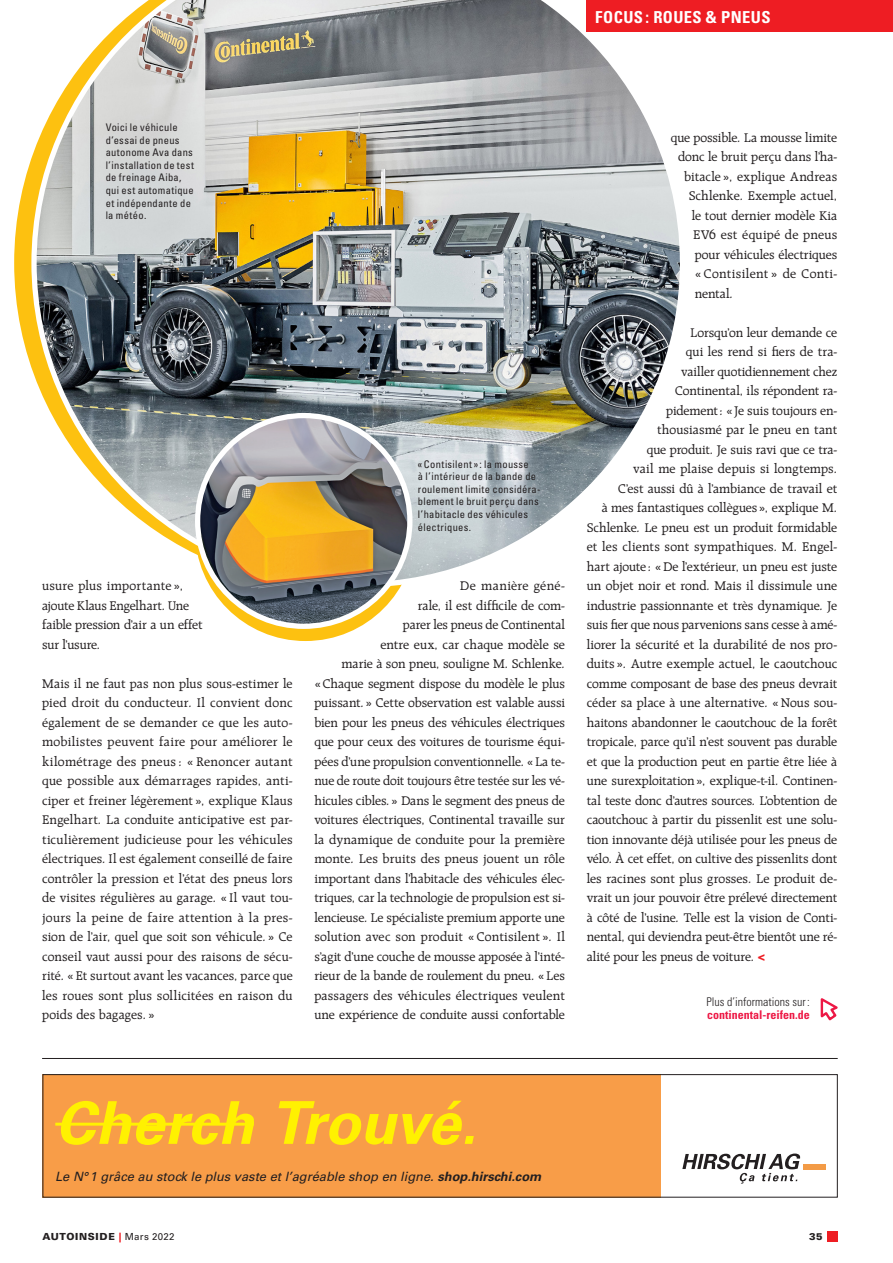
<style>
.page{position:relative;width:893px;height:1263px;background:#fff}
.page>*{position:absolute;margin:0;border:0;box-sizing:border-box;transform-origin:0 0}
.t1{font:italic 700 59.1px "Univers LT Std";letter-spacing:-.005em;color:#fff101}
._02_Rubrik_Titel_rec{font:700 condensed 16.5px "Univers LT Std";letter-spacing:.025em;color:#fff}
._05_Lauftext{font:13.5px/19.5px "Raleigh LT Std";color:#231f20}
._05_Lauftext-2{font:13.5px "Raleigh LT Std";letter-spacing:.025em;color:#231f20}
.t2{font:italic 12.9px "Univers LT Std";color:#231f20}
.t3{font:300 condensed 12px "Univers LT Std";color:#231f20}
.t4{font:700 condensed 12px "Univers LT Std";color:#ed1845}
._00_Bildlegende{font:condensed 10.5px/12.6px "Univers LT Std";letter-spacing:.03em;color:#231f20}
.t5{font:900 9.75px "Univers LT Std";letter-spacing:.07em;color:#231f20}
.s1{font-family:"Impact MT Std";color:#ee1d23}
.s2{font-weight:700}
.s3{color:#ee1d23}
.s4{font-weight:400}
</style>
<div class="page">
<svg style="left:14px;top:166px;width:15px;height:194px;fill:#fdc110"></svg>
<div style="left:195px;top:420px;width:221px;height:221px;background:#fdc110;border-radius:50%"></div>
<svg style="left:29px;top:0;width:659px;height:578px"></svg>
<div style="left:43px;top:1074px;width:618px;height:123px;background:#f89d48"></div>
<hr style="left:55px;top:1123px;width:199px;height:2px;background:#fff101">
<div style="left:804px;top:1164px;width:22px;height:6px;background:#f39b46"></div>
<svg style="left:682px;top:1153px;width:118px;height:31px"></svg>
<div style="left:43px;top:1074px;width:795px;height:123px;border:1px solid #231f20"></div>
<hr style="left:42px;top:1058px;width:796px;height:1px;background:#231f20">
<img style="left:198px;top:416px;width:212px;height:210px">
<div style="left:195px;top:413px;width:217px;height:216px;border:5px solid #fff;border-radius:50%"></div>
<svg style="left:820px;top:998px;width:18px;height:23px"></svg>
<div style="left:827px;top:1231px;width:11px;height:11px;background:#ee1d23"></div>
<div style="left:587px;top:0;width:306px;height:31px;background:#ee1d23"></div>
<p class="_02_Rubrik_Titel_rec" style="left:595px;top:7px;width:177px">FOCUS : ROUES &amp; PNEUS</p>
<p class="_00_Bildlegende" style="left:106px;top:121px;width:90px">Voici le véhicule d’essai de pneus autonome Ava dans l’installation de test de freinage Aiba, qui est automatique et indépendante de la météo.</p>
<p class="_05_Lauftext" style="left:42px;top:576px;width:162px">usure plus importante », ajoute Klaus Engelhart. Une faible pression d’air a un effet sur l’usure.</p>
<p class="_05_Lauftext" style="left:42px;top:674px;width:252px;text-align:justify">Mais il ne faut pas non plus sous-estimer le pied droit du conducteur. Il convient donc également de se demander ce que les auto&shy;mobilistes peuvent faire pour améliorer le kilométrage des pneus : « Renoncer autant que possible aux démarrages rapides, anti&shy;ciper et freiner légèrement », explique Klaus Engelhart. La conduite anticipative est par&shy;ticulièrement judicieuse pour les véhicules électriques. Il est également conseillé de faire contrôler la pression et l’état des pneus lors de visites régulières au garage. « Il vaut tou&shy;jours la peine de faire attention à la pres&shy;sion de l’air, quel que soit son véhicule. » Ce conseil vaut aussi pour des raisons de sécu&shy;rité. « Et surtout avant les vacances, parce que les roues sont plus sollicitées en raison du poids des bagages. »</p>
<p class="_00_Bildlegende" style="left:418px;top:457px;width:124px">«Contisilent»: la mousse<br>à l’intérieur de la bande de roulement limite considéra&shy;blement le bruit perçu dans l’habitacle des véhicules électriques.</p>
<p class="_05_Lauftext" style="left:314px;top:576px;width:252px;text-align:right">De manière géné-<br>rale, il est difficile de com-<br>parer les pneus de Continental<br>entre eux, car chaque modèle se<br>marie à son pneu, souligne M. Schlenke. «Chaque segment dispose du modèle le plus puissant.» Cette observation est valable aussi bien pour les pneus des véhicules électriques que pour ceux des voitures de tourisme équi&shy;pées d’une propulsion conventionnelle. «La te&shy;nue de route doit toujours être testée sur les vé&shy;hicules cibles.» Dans le segment des pneus de voitures électriques, Continental travaille sur la dynamique de conduite pour la première monte. Les bruits des pneus jouent un rôle important dans l’habitacle des véhicules élec&shy;triques, car la technologie de propulsion est si&shy;lencieuse. Le spécialiste premium apporte une solution avec son produit « Contisilent ». Il s’agit d’une couche de mousse apposée à l’inté&shy;rieur de la bande de roulement du pneu. «Les passagers des véhicules électriques veulent une expérience de conduite aussi confortable</p>
<p class="_05_Lauftext" style="left:671px;top:128px;width:168px">que possible. La mousse limite</p>
<p class="_05_Lauftext" style="left:678px;top:147px;width:161px">donc le bruit perçu dans l’ha-</p>
<p class="_05_Lauftext" style="left:684px;top:167px;width:154px">bitacle », explique Andreas</p>
<p class="_05_Lauftext" style="left:689px;top:186px;width:150px">Schlenke. Exemple actuel,</p>
<p class="_05_Lauftext" style="left:692px;top:206px;width:147px">le tout dernier modèle Kia</p>
<p class="_05_Lauftext" style="left:693px;top:225px;width:146px">EV6 est équipé de pneus</p>
<p class="_05_Lauftext" style="left:695px;top:245px;width:144px">pour véhicules électriques</p>
<p class="_05_Lauftext-2" style="left:695px;top:266px;width:144px">« Contisilent » de Conti-</p>
<p class="_05_Lauftext" style="left:695px;top:284px;width:40px">nental.</p>
<p class="_05_Lauftext" style="left:690px;top:323px;width:148px">Lorsqu’on leur demande ce</p>
<p class="_05_Lauftext" style="left:686px;top:342px;width:153px">qui les rend si fiers de tra-</p>
<p class="_05_Lauftext" style="left:681px;top:362px;width:157px">vailler quotidiennement chez</p>
<p class="_05_Lauftext" style="left:675px;top:381px;width:164px">Continental, ils répondent ra-</p>
<p class="_05_Lauftext" style="left:666px;top:401px;width:173px">pidement: «Je suis toujours en-</p>
<p class="_05_Lauftext" style="left:657px;top:420px;width:182px">thousiasmé par le pneu en tant</p>
<p class="_05_Lauftext" style="left:647px;top:440px;width:192px">que produit. Je suis ravi que ce tra-</p>
<p class="_05_Lauftext" style="left:633px;top:459px;width:205px">vail me plaise depuis si longtemps.</p>
<p class="_05_Lauftext" style="left:618px;top:479px;width:220px">C’est aussi dû à l’ambiance de travail et</p>
<p class="_05_Lauftext" style="left:602px;top:498px;width:237px">à mes fantastiques collègues», explique M.</p>
<p class="_05_Lauftext" style="left:587px;top:518px;width:252px">Schlenke. Le pneu est un produit formidable</p>
<p class="_05_Lauftext" style="left:587px;top:537px;width:252px">et les clients sont sympathiques. M. Engel-</p>
<p class="_05_Lauftext" style="left:587px;top:557px;width:252px">hart ajoute : «De l’extérieur, un pneu est juste</p>
<p class="_05_Lauftext" style="left:587px;top:576px;width:252px">un objet noir et rond. Mais il dissimule une</p>
<p class="_05_Lauftext" style="left:587px;top:596px;width:252px">industrie passionnante et très dynamique. Je</p>
<p class="_05_Lauftext" style="left:587px;top:615px;width:252px">suis fier que nous parvenions sans cesse à amé-</p>
<p class="_05_Lauftext" style="left:587px;top:635px;width:252px">liorer la sécurité et la durabilité de nos pro-</p>
<p class="_05_Lauftext" style="left:587px;top:654px;width:252px">duits ». Autre exemple actuel, le caoutchouc</p>
<p class="_05_Lauftext" style="left:587px;top:674px;width:252px">comme composant de base des pneus devrait</p>
<p class="_05_Lauftext" style="left:587px;top:693px;width:252px">céder sa place à une alternative. «Nous sou-</p>
<p class="_05_Lauftext" style="left:587px;top:713px;width:252px">haitons abandonner le caoutchouc de la forêt</p>
<p class="_05_Lauftext" style="left:587px;top:732px;width:252px">tropicale, parce qu’il n’est souvent pas durable</p>
<p class="_05_Lauftext" style="left:587px;top:752px;width:252px">et que la production peut en partie être liée à</p>
<p class="_05_Lauftext" style="left:587px;top:771px;width:252px">une surexploitation», explique-t-il. Continen-</p>
<p class="_05_Lauftext" style="left:587px;top:791px;width:252px">tal teste donc d’autres sources. L’obtention de</p>
<p class="_05_Lauftext" style="left:587px;top:810px;width:252px">caoutchouc à partir du pissenlit est une solu-</p>
<p class="_05_Lauftext" style="left:587px;top:830px;width:252px">tion innovante déjà utilisée pour les pneus de</p>
<p class="_05_Lauftext" style="left:587px;top:849px;width:252px">vélo. À cet effet, on cultive des pissenlits dont</p>
<p class="_05_Lauftext" style="left:587px;top:869px;width:252px">les racines sont plus grosses. Le produit de-</p>
<p class="_05_Lauftext" style="left:587px;top:888px;width:252px">vrait un jour pouvoir être prélevé directement</p>
<p class="_05_Lauftext" style="left:587px;top:908px;width:252px">à côté de l’usine. Telle est la vision de Conti-</p>
<p class="_05_Lauftext" style="left:587px;top:927px;width:252px">nental, qui deviendra peut-être bientôt une ré-</p>
<p class="_05_Lauftext" style="left:587px;top:947px;width:180px">alité pour les pneus de voiture. <span class="s1">&lt;</span></p>
<p class="t3" style="left:706px;top:995px;width:105px">Plus d’informations sur:</p>
<p class="t4" style="left:707px;top:1007px;width:104px">continental-reifen.de</p>
<p class="t1" style="left:55px;top:1088px;width:423px">Cherch Trouvé.</p>
<p class="t2" style="left:55px;top:1169px;width:488px">Le N°1 grâce au stock le plus vaste et l’agréable shop en ligne. <span class="s2">shop.hirschi.com</span></p>
<p class="t5" style="left:43px;top:1231px;width:134px">AUTOINSIDE <span class="s3">|</span> <span class="s4">Mars 2022</span></p>
<p class="t5" style="left:809px;top:1231px;width:15px">35</p>
</div>
